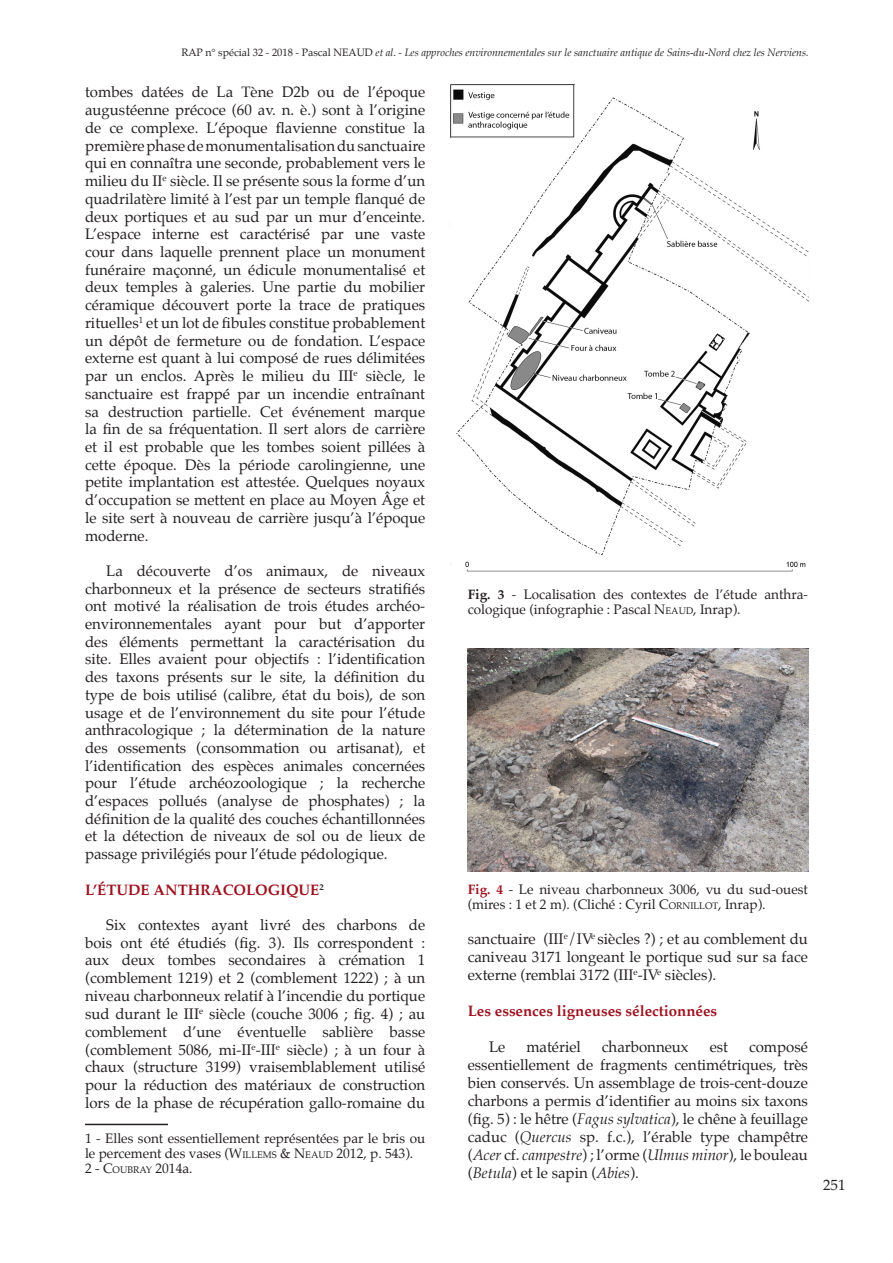
<style>
.page{position:relative;width:893px;height:1263px;background:#fff}
.page>*{position:absolute;margin:0;border:0;box-sizing:border-box;transform-origin:0 0}
.Retrait_corps_de_tex{font:15px/17.7px "Palatino";color:#231f20;text-align:justify}
.Sous-titre_III{font:700 15px "Palatino";color:#9c1320}
.Sous-titre_I{font:700 15px "Palatino";color:#9c1320}
.t1{font:15px "Palatino Linotype";color:#231f20}
.Légende{font:13.5px/15px "Palatino";color:#231f20}
.t2{font:italic 10.5px "Palatino";color:#231f20}
.s1{font-style:normal}
.s2{font-style:inherit}
.s3{font-size:9.45px}
.s4{font-weight:700}
.s5{font-weight:700;color:#9c1320}
.s6{font-style:italic}
</style>
<div class="page">
<img style="left:450px;top:84px;width:360px;height:488px">
<img style="left:468px;top:648px;width:340px;height:224px">
<hr style="left:85px;top:1124px;width:83px;height:1px;background:#231f20">
<p class="t2" style="left:181px;top:44px;width:629px"><span class="s1">RAP n° spécial 32 - 2018 - Pascal NEAUD</span> et al<span class="s1">. -</span> Les approches environnementales sur le sanctuaire antique de Sains-du-Nord chez les Nerviens.</p>
<p class="Retrait_corps_de_tex" style="left:85px;top:83px;width:342px">tombes datées de La Tène D2b ou de l’époque augustéenne précoce (60 av. n. è.) sont à l’origine de ce complexe. L’époque flavienne constitue la première phase de monumentalisation du sanctuaire qui en connaîtra une seconde, probablement vers le milieu du II<sup>e</sup> siècle. Il se présente sous la forme d’un quadrilatère limité à l’est par un temple flanqué de deux portiques et au sud par un mur d’enceinte.<br>L’espace interne est caractérisé par une vaste cour dans laquelle prennent place un monument funéraire maçonné, un édicule monumentalisé et deux temples à galeries. Une partie du mobilier céramique découvert porte la trace de pratiques rituelles<sup>1</sup> et un lot de fibules constitue probablement un dépôt de fermeture ou de fondation. L’espace externe est quant à lui composé de rues délimitées par un enclos. Après le milieu du III<sup>e</sup> siècle, le sanctuaire est frappé par un incendie entraînant sa destruction partielle. Cet événement marque la fin de sa fréquentation. Il sert alors de carrière et il est probable que les tombes soient pillées à cette époque. Dès la période carolingienne, une petite implantation est attestée. Quelques noyaux d’occupation se mettent en place au Moyen Âge et le site sert à nouveau de carrière jusqu’à l’époque moderne.</p>
<p class="Retrait_corps_de_tex" style="left:85px;top:562px;width:342px;text-indent:21px">La découverte d’os animaux, de niveaux charbonneux et la présence de secteurs stratifiés ont motivé la réalisation de trois études archéo&shy;environnementales ayant pour but d’apporter des éléments permettant la caractérisation du site. Elles avaient pour objectifs : l’identification des taxons présents sur le site, la définition du type de bois utilisé (calibre, état du bois), de son usage et de l’environnement du site pour l’étude anthracologique ; la détermination de la nature des ossements (consommation ou artisanat), et l’identification des espèces animales concernées pour l’étude archéozoologique ; la recherche d’espaces pollués (analyse de phosphates) ; la définition de la qualité des couches échantillonnées et la détection de niveaux de sol ou de lieux de passage privilégiés pour l’étude pédologique.</p>
<p class="Sous-titre_I" style="left:85px;top:877px;width:240px">L’ÉTUDE ANTHRACOLOGIQUE<sup>2</sup></p>
<p class="Retrait_corps_de_tex" style="left:85px;top:916px;width:342px;text-indent:21px">Six contextes ayant livré des charbons de bois ont été étudiés (fig. 3). Ils correspondent : aux deux tombes secondaires à crémation 1 (comblement 1219) et 2 (comblement 1222) ; à un niveau charbonneux relatif à l’incendie du portique sud durant le III<sup>e</sup> siècle (couche 3006 ; fig. 4) ; au comblement d’une éventuelle sablière basse (comblement 5086, mi-II<sup>e</sup>-III<sup>e</sup> siècle) ; à un four à chaux (structure 3199) vraisemblablement utilisé pour la réduction des matériaux de construction lors de la phase de récupération gallo-romaine du</p>
<p class="Légende" style="left:85px;top:1131px;width:342px">1 - Elles sont essentiellement représentées par le bris ou le percement des vases (<span class="s2">W</span><span class="s3">ILLEMS</span> &amp; <span class="s2">N</span><span class="s3">EAUD</span> 2012, p. 543).</p>
<p class="Légende" style="left:85px;top:1161px;width:109px">2 - <span class="s2">C</span><span class="s3">OUBRAY</span> 2014a.</p>
<p class="Légende" style="left:468px;top:587px;width:342px"><span class="s4">Fig. 3</span> - Localisation des contextes de l’étude anthra&shy;cologique (infographie : Pascal <span class="s2">N</span><span class="s3">EAUD</span>, Inrap).</p>
<p class="Légende" style="left:468px;top:881px;width:342px"><span class="s5">Fig. 4</span> - Le niveau charbonneux 3006, vu du sud-ouest (mires : 1 et 2 m). (Cliché : Cyril <span class="s2">C</span><span class="s3">ORNILLOT</span>, Inrap).</p>
<p class="Retrait_corps_de_tex" style="left:468px;top:930px;width:342px">sanctuaire (III<sup>e</sup>/IV<sup>e</sup> siècles ?) ; et au comblement du caniveau 3171 longeant le portique sud sur sa face externe (remblai 3172 (III<sup>e</sup>-IV<sup>e</sup> siècles).</p>
<p class="Sous-titre_III" style="left:468px;top:998px;width:251px">Les essences ligneuses sélectionnées</p>
<p class="Retrait_corps_de_tex" style="left:489px;top:1038px;width:18px">Le</p>
<p class="Retrait_corps_de_tex" style="left:526px;top:1038px;width:56px">matériel</p>
<p class="Retrait_corps_de_tex" style="left:602px;top:1038px;width:88px">charbonneux</p>
<p class="Retrait_corps_de_tex" style="left:710px;top:1038px;width:20px">est</p>
<p class="Retrait_corps_de_tex" style="left:468px;top:1038px;width:342px;text-indent:281px">composé essentiellement de fragments centimétriques, très bien conservés. Un assemblage de trois-cent-douze charbons a permis d’identifier au moins six taxons (fig. 5) : le hêtre (<span class="s6">Fagus sylvatica</span>), le chêne à feuillage caduc (<span class="s6">Quercus</span> sp. f.c.), l’érable type champêtre (<span class="s6">Acer</span> cf. <span class="s6">campestre</span>) ; l’orme (<span class="s6">Ulmus minor</span>), le bouleau (<span class="s6">Betula</span>) et le sapin (<span class="s6">Abies</span>).</p>
<p class="t1" style="left:823px;top:1174px;width:24px">251</p>
</div>
